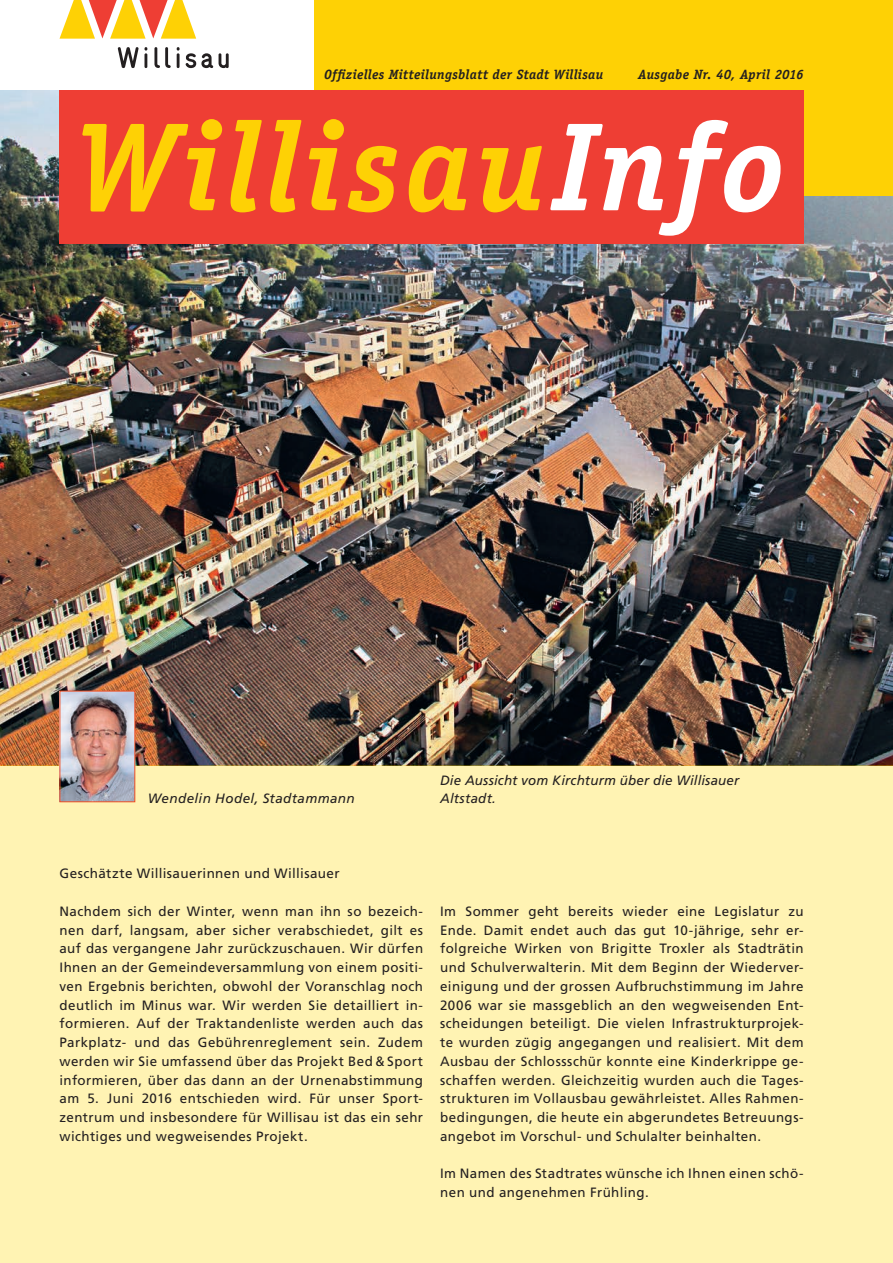
<style>
.page{position:relative;width:893px;height:1263px;background:#fff}
.page>*{position:absolute;margin:0;border:0;box-sizing:border-box;transform-origin:0 0}
.t1{font:italic 700 126px "Officina Serif";letter-spacing:.03em;color:#fed105}
.t2{font:13.5px/18.8px "Frutiger";letter-spacing:.035em;color:#231f20;text-align:justify}
.t3{font:italic 13.5px "Frutiger";letter-spacing:.015em;color:#231f20}
.t4{font:italic 700 13.5px "Officina Serif";letter-spacing:.02em;color:#231f20}
.s1{color:#fff}
</style>
<div class="page">
<img style="left:0;top:91px;width:893px;height:675px">
<div style="left:0;top:766px;width:893px;height:497px;background:#fff3b3"></div>
<div style="left:315px;top:0;width:578px;height:196px;background:#fed105"></div>
<div style="left:60px;top:91px;width:744px;height:153px;background:#ee3e34"></div>
<svg style="left:60px;top:0;width:136px;height:39px"></svg>
<svg style="left:118px;top:47px;width:21px;height:21px"></svg>
<hr style="left:144px;top:53px;width:3px;height:15px;background:#231f20">
<svg style="left:154px;top:47px;width:17px;height:21px"></svg>
<hr style="left:177px;top:53px;width:3px;height:15px;background:#231f20">
<svg style="left:186px;top:53px;width:27px;height:15px"></svg>
<svg style="left:219px;top:53px;width:10px;height:15px"></svg>
<img style="left:62px;top:693px;width:71px;height:107px">
<p class="t4" style="left:324px;top:66px;width:281px">Offizielles Mitteilungsblatt der Stadt Willisau</p>
<p class="t4" style="left:638px;top:66px;width:167px">Ausgabe Nr. 40, April 2016</p>
<h1 class="t1" style="left:72px;top:93px;width:715px">Willisau<span class="s1">Info</span></h1>
<p class="t3" style="left:440px;top:772px;width:301px">Die Aussicht vom Kirchturm über die Willisauer</p>
<p class="t3" style="left:148px;top:791px;width:208px">Wendelin Hodel, Stadtammann</p>
<p class="t3" style="left:440px;top:791px;width:57px">Altstadt.</p>
<p class="t2" style="left:60px;top:864px;width:282px">Geschätzte Willisauerinnen und Willisauer</p>
<p class="t2" style="left:60px;top:901px;width:365px">Nachdem sich der Winter, wenn man ihn so bezeich&shy;nen darf, langsam, aber sicher verabschiedet, gilt es auf das vergangene Jahr zurückzuschauen. Wir dürfen Ihnen an der Gemeindeversammlung von einem positi&shy;ven Ergebnis berichten, obwohl der Voranschlag noch deutlich im Minus war. Wir werden Sie detailliert in&shy;formieren. Auf der Traktandenliste werden auch das Parkplatz- und das Gebührenreglement sein. Zudem werden wir Sie umfassend über das Projekt Bed &amp; Sport informieren, über das dann an der Urnenabstimmung am 5. Juni 2016 entschieden wird. Für unser Sport&shy;zentrum und insbesondere für Willisau ist das ein sehr wichtiges und wegweisendes Projekt.</p>
<p class="t2" style="left:440px;top:901px;width:365px">Im Sommer geht bereits wieder eine Legislatur zu Ende. Damit endet auch das gut 10-jährige, sehr er&shy;folgreiche Wirken von Brigitte Troxler als Stadträtin und Schulverwalterin. Mit dem Beginn der Wiederver&shy;einigung und der grossen Aufbruchstimmung im Jahre 2006 war sie massgeblich an den wegweisenden Ent&shy;scheidungen beteiligt. Die vielen Infrastrukturprojek&shy;te wurden zügig angegangen und realisiert. Mit dem Ausbau der Schlossschür konnte eine Kinderkrippe ge&shy;schaffen werden. Gleichzeitig wurden auch die Tages&shy;strukturen im Vollausbau gewährleistet. Alles Rahmen&shy;bedingungen, die heute ein abgerundetes Betreuungs&shy;angebot im Vorschul- und Schulalter beinhalten.</p>
<p class="t2" style="left:440px;top:1164px;width:365px">Im Namen des Stadtrates wünsche ich Ihnen einen schö&shy;nen und angenehmen Frühling.</p>
</div>
